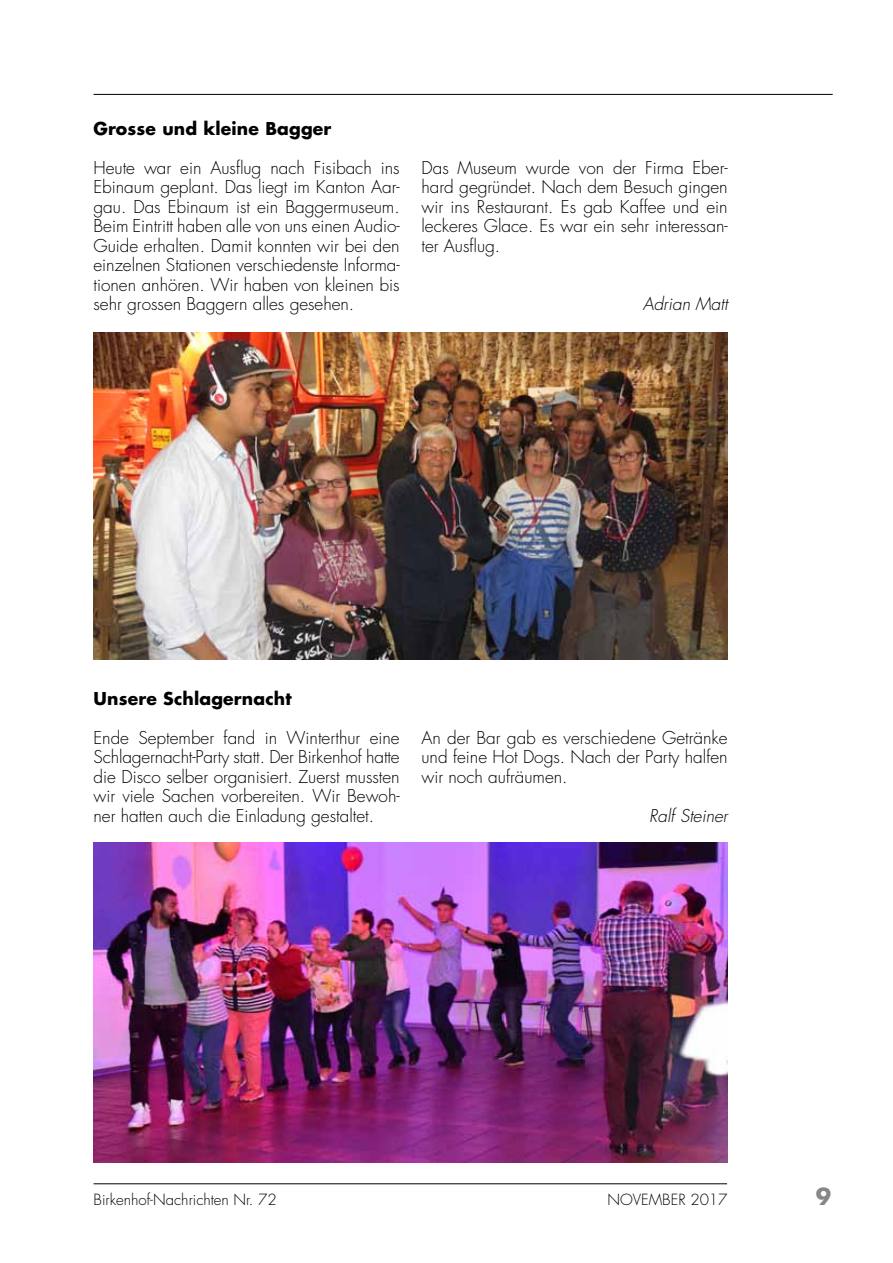
<style>
.page{position:relative;width:893px;height:1263px;background:#fff}
.page>*{position:absolute;margin:0;border:0;box-sizing:border-box;transform-origin:0 0}
.t1{font:700 22.5px "Futura";color:#868786}
.t2{font:300 17.25px/19.5px "Futura";color:#000;text-align:justify}
.t3{font:700 17.25px "Futura";letter-spacing:.01em;color:#000}
.t4{font:italic 300 17.25px "Futura";color:#000}
.t5{font:300 15px "Futura";color:#000}
</style>
<div class="page">
<hr style="left:94px;top:94px;width:739px;height:1px;background:#000">
<hr style="left:94px;top:1183px;width:633px;height:1px;background:#000">
<img style="left:94px;top:333px;width:634px;height:326px">
<img style="left:94px;top:842px;width:634px;height:320px">
<p class="t3" style="left:94px;top:117px;width:239px">Grosse und kleine Bagger</p>
<p class="t2" style="left:94px;top:158px;width:308px">Heute war ein Ausflug nach Fisibach ins Ebinaum geplant. Das liegt im Kanton Aar&shy;gau. Das Ebinaum ist ein Baggermuseum.<br>Beim Eintritt haben alle von uns einen Audio-Guide erhalten. Damit konnten wir bei den einzelnen Stationen verschiedenste Informa&shy;tionen anhören. Wir haben von kleinen bis sehr grossen Baggern alles gesehen.</p>
<p class="t2" style="left:421px;top:158px;width:308px">Das Museum wurde von der Firma Eber&shy;hard gegründet. Nach dem Besuch gingen wir ins Restaurant. Es gab Kaffee und ein leckeres Glace. Es war ein sehr interessan&shy;ter Ausflug.</p>
<p class="t4" style="left:643px;top:294px;width:87px">Adrian Matt</p>
<p class="t3" style="left:94px;top:687px;width:200px">Unsere Schlagernacht</p>
<p class="t2" style="left:94px;top:728px;width:308px">Ende September fand in Winterthur eine Schlagernacht-Party statt. Der Birkenhof hatte die Disco selber organisiert. Zuerst mussten wir viele Sachen vorbereiten. Wir Bewoh&shy;ner hatten auch die Einladung gestaltet.</p>
<p class="t2" style="left:421px;top:728px;width:308px">An der Bar gab es verschiedene Getränke und feine Hot Dogs. Nach der Party halfen wir noch aufräumen.</p>
<p class="t4" style="left:649px;top:805px;width:80px">Ralf Steiner</p>
<p class="t5" style="left:94px;top:1190px;width:185px">Birkenhof-Nachrichten Nr. 72</p>
<p class="t5" style="left:607px;top:1190px;width:122px">NOVEMBER 2017</p>
<h1 class="t1" style="left:816px;top:1181px;width:17px">9</h1>
</div>
